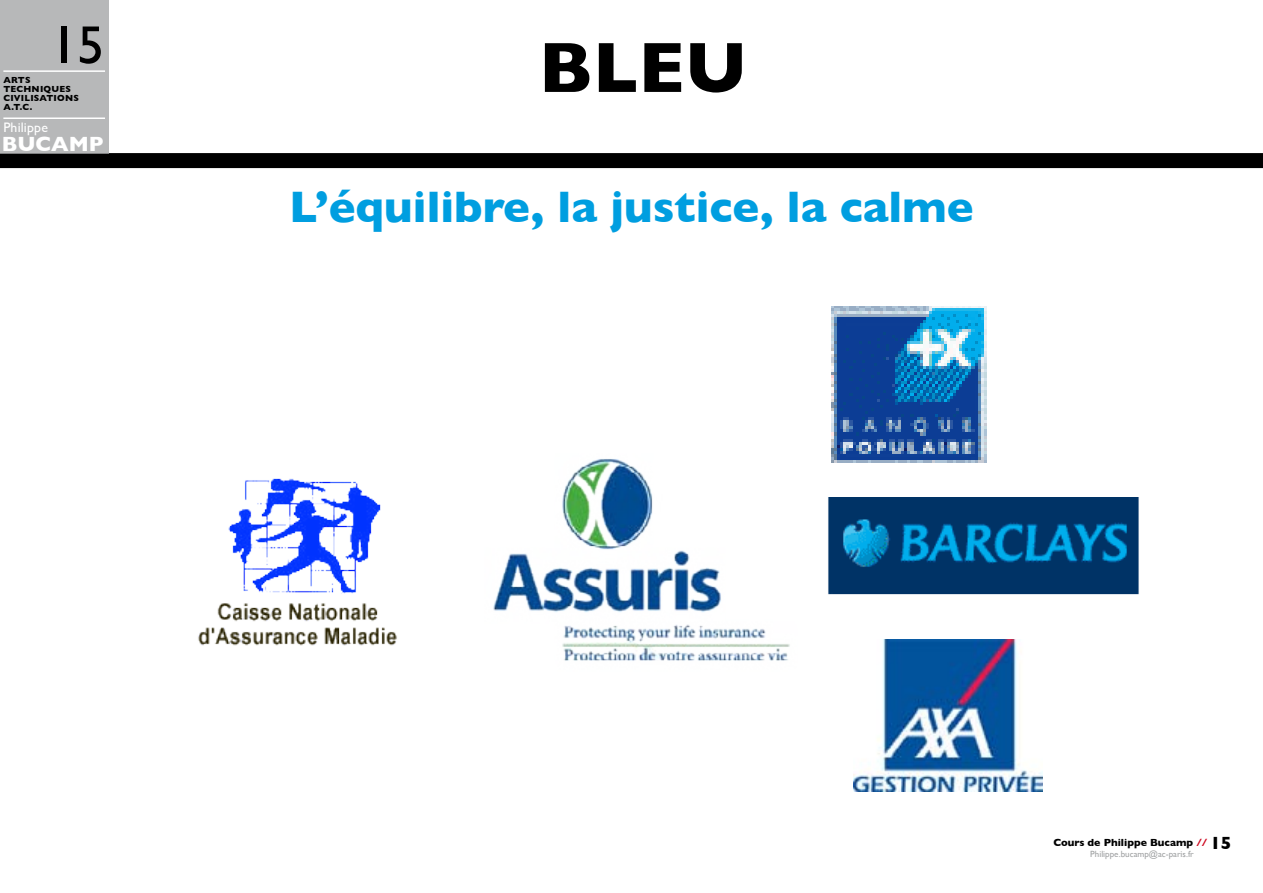
<style>
.page{position:relative;width:1263px;height:893px;background:#fff}
.page>*{position:absolute;margin:0;border:0;box-sizing:border-box;transform-origin:0 0}
.t1{font:700 72px "Gill Sans";color:#000}
.t2{font:54px "Gill Sans";color:#000}
.t3{font:700 45px "Gill Sans";color:#009ee0}
.t4{font:700 21px "Gill Sans";color:#fff}
.t5{font:13.8px "Gill Sans";letter-spacing:.015em;color:#fff}
.t6{font:700 10.5px "Gill Sans";color:#000}
.t7{font:700 9px/9px "Gill Sans";letter-spacing:.025em;color:#000}
.t8{font:9px "Gill Sans";color:#a0a2a3}
.s1{color:#cd071e}
.s2{font-size:18px}
</style>
<div class="page">
<div style="left:0;top:153px;width:1263px;height:15px;background:#000"></div>
<div style="left:0;top:0;width:108px;height:153px;background:#b7b8b9"></div>
<hr style="left:3px;top:70px;width:102px;height:2px;background:#fff">
<hr style="left:3px;top:117px;width:102px;height:2px;background:#fff">
<img style="left:831px;top:306px;width:156px;height:157px">
<img style="left:828px;top:497px;width:311px;height:98px">
<img style="left:853px;top:639px;width:189px;height:152px">
<img style="left:198px;top:478px;width:199px;height:168px">
<img style="left:493px;top:459px;width:297px;height:202px">
<h2 class="t2" style="left:50px;top:13px;width:55px">15</h2>
<p class="t7" style="left:3px;top:75px;width:77px">ARTS<br>TECHNIQUES<br>CIVILISATIONS<br>A.T.C.</p>
<h3 class="t5" style="left:3px;top:119px;width:46px">Philippe</h3>
<h3 class="t4" style="left:2px;top:127px;width:103px">BUCAMP</h3>
<h1 class="t1" style="left:539px;top:10px;width:210px">BLEU</h1>
<h3 class="t3" style="left:289px;top:171px;width:686px">L’équilibre, la justice, la calme</h3>
<p class="t6" style="left:1053px;top:834px;width:180px">Cours de Philippe Bucamp <span class="s1">//</span> <span class="s2">15</span></p>
<p class="t8" style="left:1090px;top:848px;width:105px">Philippe.bucamp@ac-paris.fr</p>
</div>
